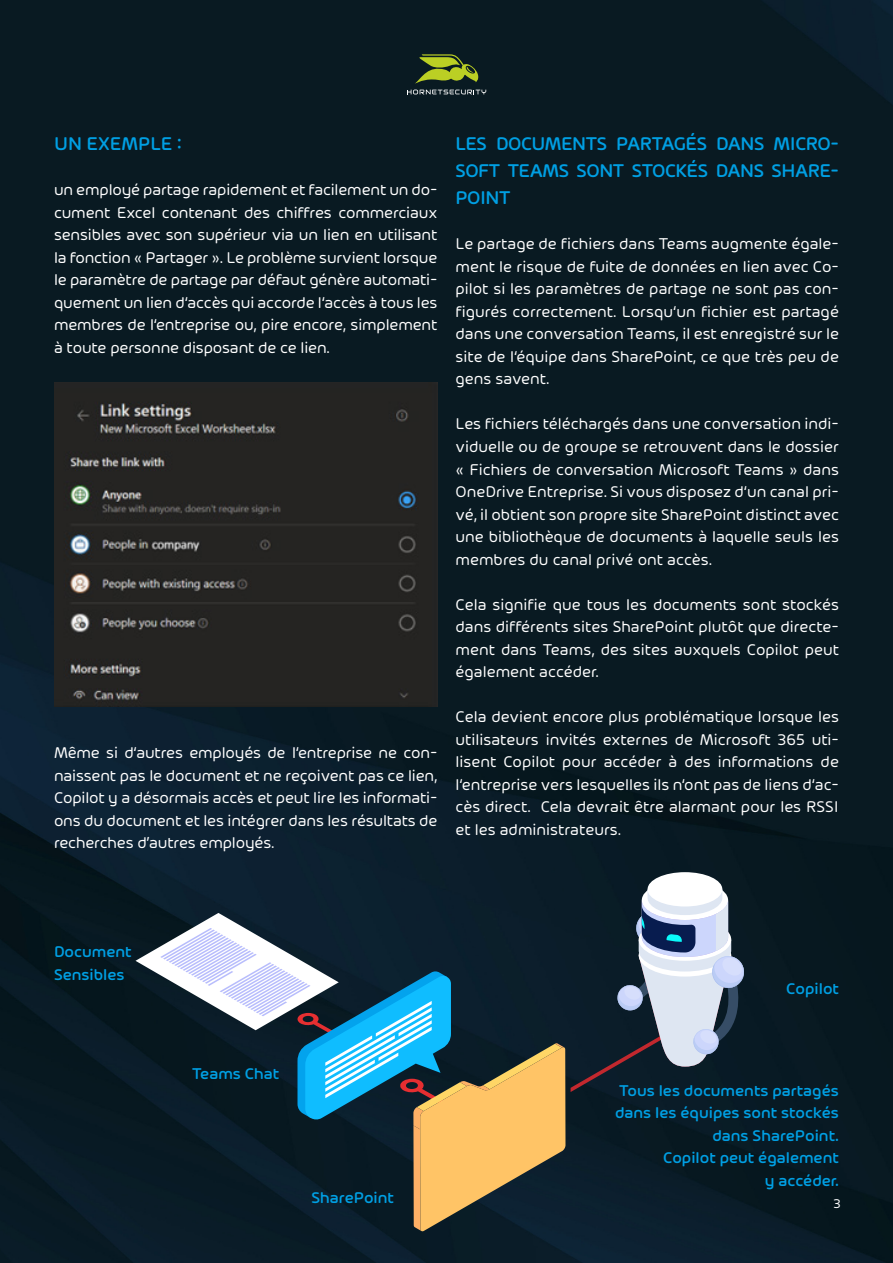
<style>
.page{position:relative;width:893px;height:1263px;background:#fff}
.page>*{position:absolute;margin:0;border:0;box-sizing:border-box;transform-origin:0 0}
.t1{font:500 19.5px/27px "Hornet";letter-spacing:-.025em;color:#009fe3;text-align:justify}
.t2{font:500 19.5px "Hornet";color:#009fe3}
.t3{font:16.5px/22.5px "Hornet";color:#fff;text-align:justify}
.t4{font:500 16.5px/22.5px "Hornet";color:#009fe3}
.t5{font:13.5px "Hornet";color:#fff}
</style>
<div class="page">
<img style="left:0;top:0;width:893px;height:1263px">
<svg style="left:407px;top:90px;width:79px;height:4px"></svg>
<svg style="left:415px;top:54px;width:65px;height:30px;background:#5c6e22"></svg>
<img style="left:54px;top:383px;width:383px;height:323px">
<svg style="left:135px;top:913px;width:430px;height:319px;background:#405255"></svg>
<svg style="left:571px;top:889px;width:174px;height:203px;background:#536170"></svg>
<div style="left:647px;top:872px;width:75px;height:34px;background:#fff;border-radius:50%"></div>
<p class="t2" style="left:54px;top:130px;width:129px">UN EXEMPLE :</p>
<p class="t3" style="left:54px;top:178px;width:385px">un employé partage rapidement et facilement un do&shy;cument Excel contenant des chiffres commerciaux sensibles avec son supérieur via un lien en utilisant la fonction « Partager ». Le problème survient lorsque le paramètre de partage par défaut génère automati&shy;quement un lien d‘accès qui accorde l‘accès à tous les membres de l‘entreprise ou, pire encore, simplement à toute personne disposant de ce lien.</p>
<p class="t3" style="left:54px;top:740px;width:385px">Même si d‘autres employés de l‘entreprise ne con&shy;naissent pas le document et ne reçoivent pas ce lien, Copilot y a désormais accès et peut lire les informati&shy;ons du document et les intégrer dans les résultats de recherches d’autres employés.</p>
<p class="t1" style="left:455px;top:129px;width:385px">LES DOCUMENTS PARTAGÉS DANS MICRO-SOFT TEAMS SONT STOCKÉS DANS SHARE-POINT</p>
<p class="t3" style="left:455px;top:232px;width:385px">Le partage de fichiers dans Teams augmente égale&shy;ment le risque de fuite de données en lien avec Co&shy;pilot si les paramètres de partage ne sont pas con&shy;figurés correctement. Lorsqu‘un fichier est partagé dans une conversation Teams, il est enregistré sur le site de l‘équipe dans SharePoint, ce que très peu de gens savent.</p>
<p class="t3" style="left:455px;top:412px;width:385px">Les fichiers téléchargés dans une conversation indi&shy;viduelle ou de groupe se retrouvent dans le dossier « Fichiers de conversation Microsoft Teams » dans OneDrive Entreprise. Si vous disposez d‘un canal pri&shy;vé, il obtient son propre site SharePoint distinct avec une bibliothèque de documents à laquelle seuls les membres du canal privé ont accès.</p>
<p class="t3" style="left:455px;top:592px;width:385px">Cela signifie que tous les documents sont stockés dans différents sites SharePoint plutôt que directe&shy;ment dans Teams, des sites auxquels Copilot peut également accéder.</p>
<p class="t3" style="left:455px;top:704px;width:385px">Cela devient encore plus problématique lorsque les utilisateurs invités externes de Microsoft 365 uti&shy;lisent Copilot pour accéder à des informations de l‘entreprise vers lesquelles ils n‘ont pas de liens d‘ac&shy;cès direct. Cela devrait être alarmant pour les RSSI et les administrateurs.</p>
<p class="t4" style="left:54px;top:939px;width:79px">Document<br>Sensibles</p>
<p class="t4" style="left:192px;top:1061px;width:88px">Teams Chat</p>
<p class="t4" style="left:311px;top:1185px;width:84px">SharePoint</p>
<p class="t4" style="left:786px;top:976px;width:54px">Copilot</p>
<p class="t4" style="left:615px;top:1078px;width:225px;text-align:right">Tous les documents partagés dans les équipes sont stockés dans SharePoint.<br>Copilot peut également<br>y accéder.</p>
<p class="t5" style="left:833px;top:1194px;width:9px">3</p>
</div>
